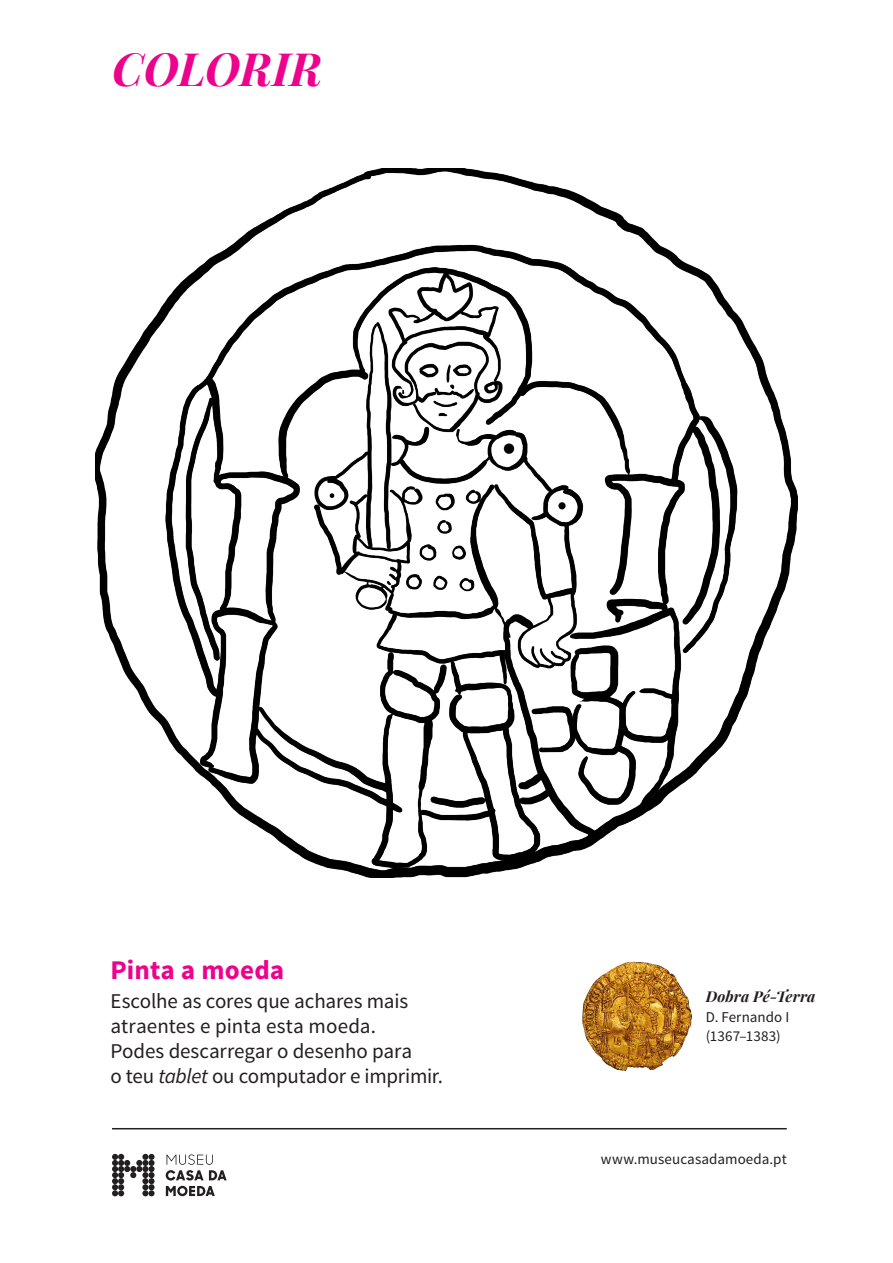
<style>
.page{position:relative;width:893px;height:1263px;background:#fff}
.page>*{position:absolute;margin:0;border:0;box-sizing:border-box;transform-origin:0 0}
.t1{font:italic 700 45px "Playfair Display SC";letter-spacing:-.005em;color:#ed028c}
.subtítulo_actividade{font:700 27px "Source Sans Pro";letter-spacing:.005em;color:#ed028c}
.descrição_actividade{font:21px/25.2px "Source Sans Pro";letter-spacing:-.005em;color:#231f20}
.reinado{font:15px "Source Sans Pro";letter-spacing:.005em;color:#231f20}
.nome_moeda{font:italic 700 15px "Playfair Display";letter-spacing:.005em;color:#231f20}
.s1{font-style:italic}
</style>
<div class="page">
<hr style="left:112px;top:1128px;width:675px;height:1px;background:#231f20">
<div style="left:148px;top:1172px;width:7px;height:6px;background:#231f20;border-radius:50%"></div>
<div style="left:148px;top:1178px;width:7px;height:6px;background:#231f20;border-radius:50%"></div>
<div style="left:148px;top:1184px;width:7px;height:6px;background:#231f20;border-radius:50%"></div>
<div style="left:148px;top:1190px;width:7px;height:6px;background:#231f20;border-radius:50%"></div>
<div style="left:148px;top:1160px;width:7px;height:6px;background:#231f20;border-radius:50%"></div>
<div style="left:148px;top:1154px;width:7px;height:6px;background:#231f20;border-radius:50%"></div>
<div style="left:148px;top:1166px;width:7px;height:6px;background:#231f20;border-radius:50%"></div>
<svg style="left:112px;top:1154px;width:36px;height:42px"></svg>
<svg style="left:166px;top:1186px;width:49px;height:10px"></svg>
<svg style="left:166px;top:1154px;width:61px;height:26px"></svg>
<img style="left:96px;top:169px;width:701px;height:709px">
<img style="left:582px;top:961px;width:109px;height:109px">
<h1 class="t1" style="left:112px;top:43px;width:211px">COLORIR</h1>
<p class="subtítulo_actividade" style="left:111px;top:952px;width:175px">Pinta a moeda</p>
<p class="descrição_actividade" style="left:111px;top:989px;width:334px">Escolhe as cores que achares mais atraentes e pinta esta moeda.<br>Podes descarregar o desenho para<br>o teu <span class="s1">tablet</span> ou computador e imprimir.</p>
<p class="nome_moeda" style="left:706px;top:986px;width:111px">Dobra Pé-Terra</p>
<p class="reinado" style="left:706px;top:1007px;width:85px">D. Fernando I</p>
<p class="reinado" style="left:706px;top:1027px;width:76px">(1367–1383)</p>
<p class="reinado" style="left:601px;top:1149px;width:187px">www.museucasadamoeda.pt</p>
</div>
